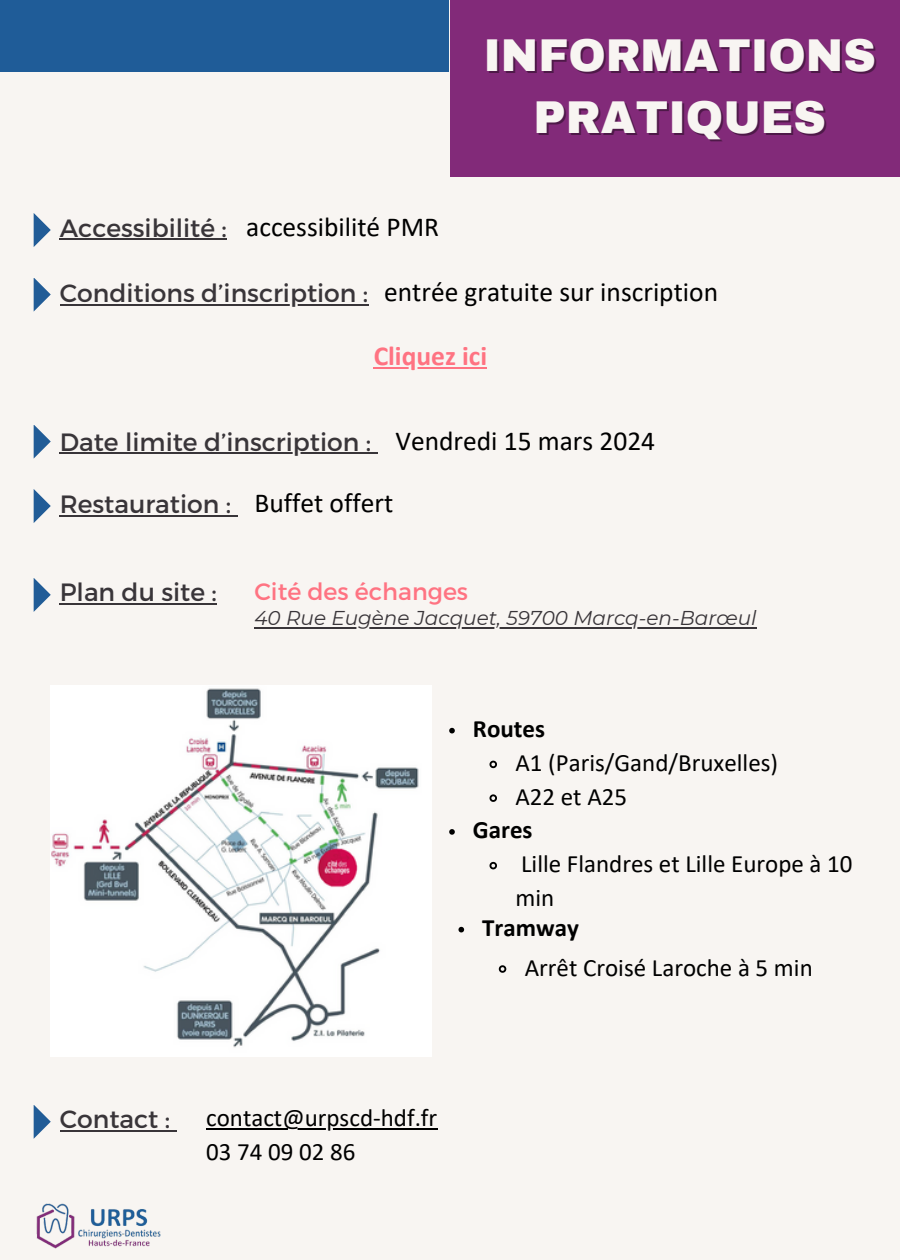
<style>
.page{position:relative;width:900px;height:1260px;background:#f8f5f2}
.page>*{position:absolute;margin:0;border:0;box-sizing:border-box;transform-origin:0 0}
.t1{font:900 45px "Archivo";color:#f8f5f2}
.t2{font:27.5px "Calibri";color:#000}
.t3{font:700 27.5px "Calibri";color:#ff7382}
.t4{font:25px/33.8px "Calibri";color:#000}
.t5{font:25px "Montserrat";color:#393539}
.t6{font:700 25px "Calibri";color:#000}
.t7{font:23.75px "Montserrat";color:#ff7382}
.t8{font:italic 20px "Montserrat";color:#393539}
</style>
<div class="page">
<div style="left:0;top:0;width:449px;height:71px;background:#1f5c98"></div>
<img style="left:51px;top:685px;width:380px;height:372px">
<hr style="left:206px;top:1128px;width:231px;height:2px;background:#000">
<img style="left:36px;top:1203px;width:125px;height:46px">
<hr style="left:254px;top:627px;width:503px;height:2px;background:#393539">
<svg style="left:449px;top:728px;width:6px;height:5px"></svg>
<svg style="left:489px;top:760px;width:8px;height:9px"></svg>
<svg style="left:489px;top:794px;width:8px;height:8px"></svg>
<svg style="left:449px;top:829px;width:6px;height:6px"></svg>
<svg style="left:489px;top:861px;width:8px;height:9px"></svg>
<svg style="left:458px;top:927px;width:6px;height:5px"></svg>
<svg style="left:498px;top:965px;width:9px;height:8px"></svg>
<div style="left:450px;top:0;width:450px;height:177px;background:#822a79"></div>
<hr style="left:60px;top:238px;width:167px;height:2px;background:#393539">
<hr style="left:60px;top:304px;width:308px;height:2px;background:#393539">
<hr style="left:60px;top:452px;width:311px;height:2px;background:#393539">
<svg style="left:371px;top:452px;width:7px;height:2px"></svg>
<hr style="left:60px;top:515px;width:171px;height:2px;background:#393539">
<svg style="left:231px;top:515px;width:7px;height:2px"></svg>
<hr style="left:60px;top:603px;width:157px;height:2px;background:#393539">
<svg style="left:34px;top:214px;width:17px;height:33px"></svg>
<svg style="left:34px;top:278px;width:17px;height:33px"></svg>
<svg style="left:34px;top:425px;width:17px;height:33px"></svg>
<svg style="left:34px;top:490px;width:17px;height:33px"></svg>
<svg style="left:34px;top:578px;width:17px;height:34px"></svg>
<hr style="left:60px;top:1130px;width:110px;height:2px;background:#393539">
<svg style="left:170px;top:1130px;width:7px;height:2px"></svg>
<svg style="left:34px;top:1105px;width:17px;height:34px"></svg>
<hr style="left:374px;top:367px;width:113px;height:2px;background:#ff7382">
<p class="t5" style="left:60px;top:211px;width:169px">Accessibilité :</p>
<p class="t2" style="left:246px;top:215px;width:194px">accessibilité PMR</p>
<h3 class="t1" style="left:483px;top:32px;width:394px">INFORMATIONS</h3>
<h3 class="t1" style="left:533px;top:94px;width:294px">PRATIQUES</h3>
<h3 class="t5" style="left:60px;top:277px;width:310px">Conditions d’inscription :</h3>
<p class="t2" style="left:384px;top:281px;width:336px">entrée gratuite sur inscription</p>
<p class="t3" style="left:374px;top:345px;width:115px">Cliquez ici</p>
<p class="t2" style="left:395px;top:430px;width:261px">Vendredi 15 mars 2024</p>
<p class="t5" style="left:60px;top:425px;width:313px">Date limite d’inscription :</p>
<p class="t5" style="left:60px;top:488px;width:173px">Restauration :</p>
<p class="t2" style="left:254px;top:491px;width:140px">Buffet offert</p>
<p class="t5" style="left:60px;top:576px;width:159px">Plan du site :</p>
<h3 class="t7" style="left:254px;top:576px;width:215px">Cité des échanges</h3>
<p class="t8" style="left:254px;top:606px;width:504px">40 Rue Eugène Jacquet, 59700 Marcq-en-Barœul</p>
<h3 class="t6" style="left:473px;top:718px;width:74px">Routes</h3>
<h3 class="t4" style="left:515px;top:748px;width:264px">A1 (Paris/Gand/Bruxelles)</h3>
<h2 class="t4" style="left:515px;top:782px;width:113px">A22 et A25</h2>
<p class="t6" style="left:473px;top:820px;width:61px">Gares</p>
<h3 class="t4" style="left:515px;top:849px;width:339px">Lille Flandres et Lille Europe à 10 min</h3>
<h3 class="t6" style="left:482px;top:917px;width:98px">Tramway</h3>
<p class="t4" style="left:525px;top:952px;width:290px">Arrêt Croisé Laroche à 5 min</p>
<p class="t5" style="left:60px;top:1103px;width:112px">Contact :</p>
<p class="t4" style="left:206px;top:1103px;width:233px">contact@urpscd-hdf.fr<br>03 74 09 02 86</p>
</div>
